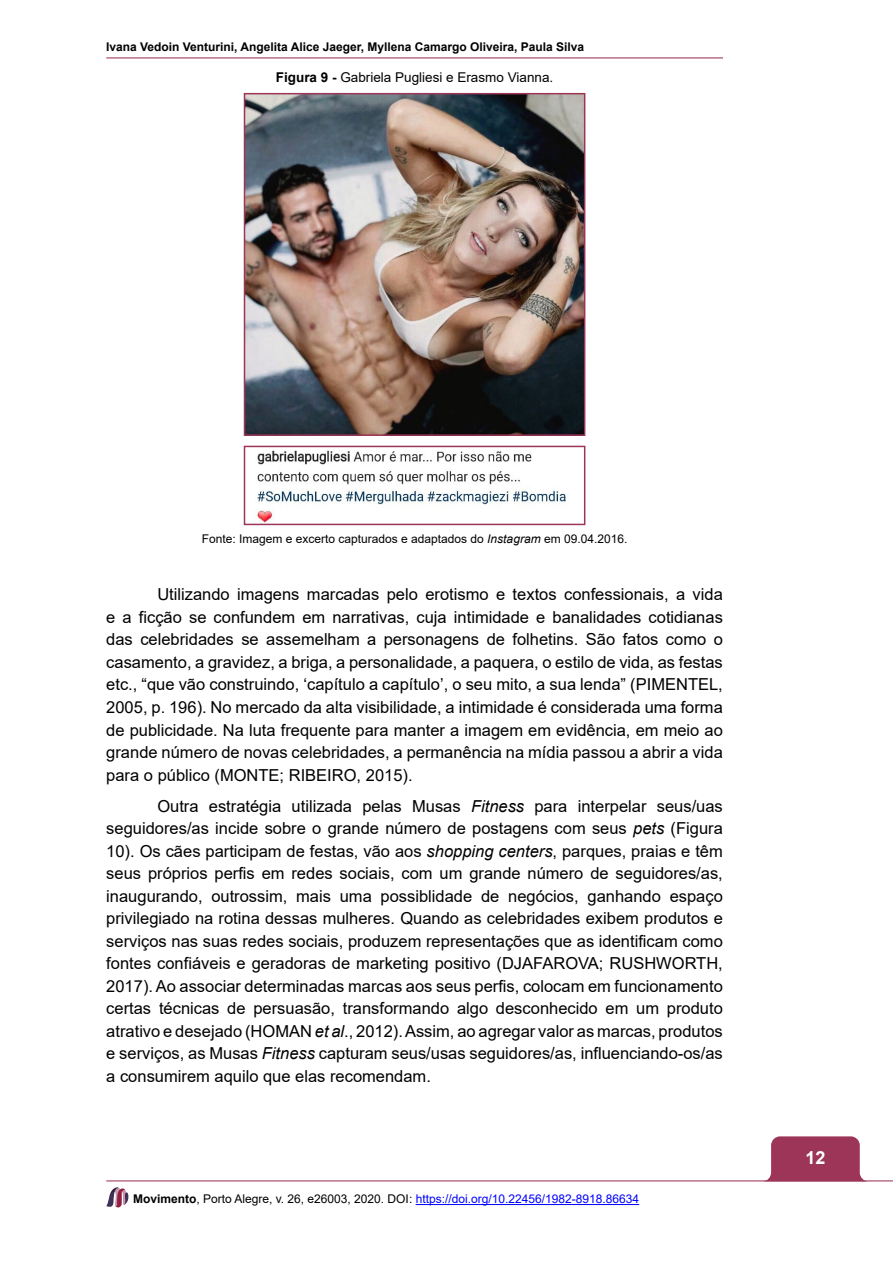
<style>
.page{position:relative;width:893px;height:1263px;background:#fff}
.page>*{position:absolute;margin:0;border:0;box-sizing:border-box;transform-origin:0 0}
.t1{font:700 18px "Arial";color:#fff}
.t2{font:16.5px/22.5px "Arial";color:#000;text-align:justify}
.t3{font:13.5px "Arial";color:#000}
.t4{font:12px "Arial";color:#00f}
.t5{font:700 12px "Arial";color:#000}
.t6{font:12px "Arial";color:#000}
.s1{font-weight:700}
.s2{font-style:italic}
.s3{font-weight:700;color:#000}
.s4{color:#000}
</style>
<div class="page">
<svg style="left:767px;top:1136px;width:97px;height:44px;background:#a54868"></svg>
<hr style="left:416px;top:1204px;width:223px;height:1px;background:#00f">
<svg style="left:106px;top:1187px;width:23px;height:20px"></svg>
<hr style="left:106px;top:1180px;width:787px;height:1px;background:#9c3558">
<hr style="left:106px;top:57px;width:617px;height:1px;background:#9c3558">
<img style="left:247px;top:96px;width:335px;height:337px">
<div style="left:244px;top:93px;width:341px;height:343px;border:2px solid #9c3558"></div>
<img style="left:257px;top:450px;width:310px;height:72px">
<div style="left:244px;top:446px;width:341px;height:79px;border:2px solid #9c3558"></div>
<p class="t5" style="left:106px;top:38px;width:479px">Ivana Vedoin Venturini, Angelita Alice Jaeger, Myllena Camargo Oliveira, Paula Silva</p>
<p class="t3" style="left:276px;top:68px;width:279px"><span class="s1">Figura 9 -</span> Gabriela Pugliesi e Erasmo Vianna.</p>
<p class="t6" style="left:202px;top:530px;width:427px">Fonte: Imagem e excerto capturados e adaptados do <span class="s2">Instagram</span> em 09.04.2016.</p>
<p class="t2" style="left:106px;top:583px;width:618px;text-indent:51px">Utilizando imagens marcadas pelo erotismo e textos confessionais, a vida e a ficção se confundem em narrativas, cuja intimidade e banalidades cotidianas das celebridades se assemelham a personagens de folhetins. São fatos como o casamento, a gravidez, a briga, a personalidade, a paquera, o estilo de vida, as festas etc., “que vão construindo, ‘capítulo a capítulo’, o seu mito, a sua lenda” (PIMENTEL, 2005, p. 196). No mercado da alta visibilidade, a intimidade é considerada uma forma de publicidade. Na luta frequente para manter a imagem em evidência, em meio ao grande número de novas celebridades, a permanência na mídia passou a abrir a vida para o público (MONTE; RIBEIRO, 2015).</p>
<p class="t2" style="left:106px;top:794px;width:618px;text-indent:51px">Outra estratégia utilizada pelas Musas <span class="s2">Fitness</span> para interpelar seus/uas seguidores/as incide sobre o grande número de postagens com seus <span class="s2">pets</span> (Figura 10). Os cães participam de festas, vão aos <span class="s2">shopping centers</span>, parques, praias e têm seus próprios perfis em redes sociais, com um grande número de seguidores/as, inaugurando, outrossim, mais uma possiblidade de negócios, ganhando espaço privilegiado na rotina dessas mulheres. Quando as celebridades exibem produtos e serviços nas suas redes sociais, produzem representações que as identificam como fontes confiáveis e geradoras de marketing positivo (DJAFAROVA; RUSHWORTH, 2017). Ao associar determinadas marcas aos seus perfis, colocam em funcionamento certas técnicas de persuasão, transformando algo desconhecido em um produto atrativo e desejado (HOMAN <span class="s2">et al</span>., 2012). Assim, ao agregar valor as marcas, produtos e serviços, as Musas <span class="s2">Fitness</span> capturam seus/usas seguidores/as, influenciando-os/as a consumirem aquilo que elas recomendam.</p>
<p class="t4" style="left:133px;top:1191px;width:508px"><span class="s3">Movimento</span><span class="s4">, Porto Alegre, v. 26, e26003, 2020. DOI:</span> https://doi.org/10.22456/1982-8918.86634</p>
<p class="t1" style="left:805px;top:1145px;width:22px">12</p>
</div>
